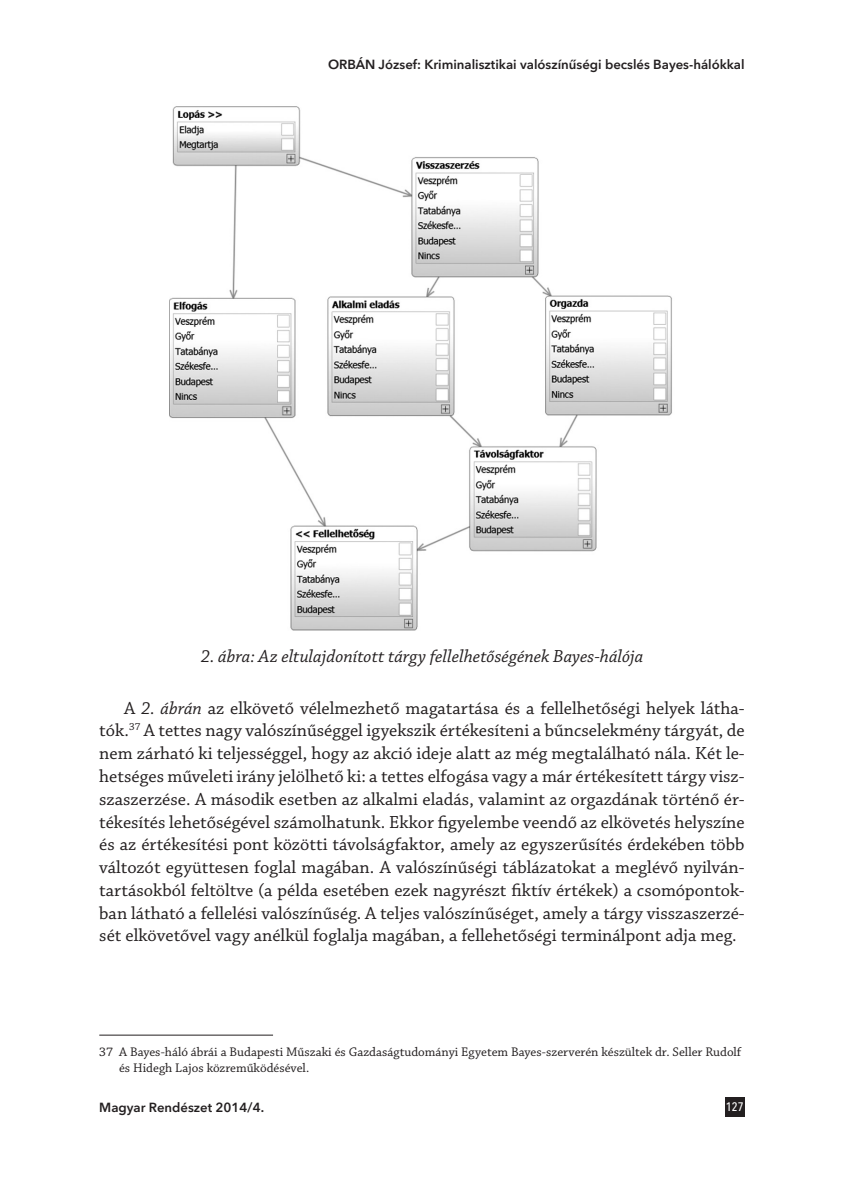
<style>
.page{position:relative;width:844px;height:1191px;background:#fff}
.page>*{position:absolute;margin:0;border:0;box-sizing:border-box;transform-origin:0 0}
.Szöveg{font:18.38px/22.8px "Chaparral Pro";color:#231f20;text-align:justify}
.képalá{font:italic 18.38px "Chaparral Pro";color:#231f20}
.lábjegyzet{font:13.12px/15.8px "Chaparral Pro";color:#231f20}
.t1{font:600 13.12px "Avenir Next LT Pro";color:#231f20}
.t2{font:500 condensed 12.25px "Avenir Next LT Pro";color:#fff}
.s1{font-style:italic}
</style>
<div class="page">
<div style="left:724px;top:1096px;width:20px;height:20px;background:#231f20"></div>
<img style="left:170px;top:106px;width:502px;height:525px">
<hr style="left:99px;top:1034px;width:174px;height:1px;background:#231f20">
<p class="t1" style="left:328px;top:57px;width:418px">ORBÁN József: Kriminalisztikai valószínűségi becslés Bayes-hálókkal</p>
<p class="képalá" style="left:201px;top:646px;width:444px">2. ábra: Az eltulajdonított tárgy fellelhetőségének Bayes-hálója</p>
<p class="Szöveg" style="left:99px;top:697px;width:646px;text-indent:25px">A <span class="s1">2. ábrán</span> az elkövető vélelmezhető magatartása és a fellelhetőségi helyek látha&shy;tók.<sup>37</sup> A tettes nagy valószínűséggel igyekszik értékesíteni a bűncselekmény tárgyát, de nem zárható ki teljességgel, hogy az akció ideje alatt az még megtalálható nála. Két le&shy;hetséges műveleti irány jelölhető ki: a tettes elfogása vagy a már értékesített tárgy vis - szaszerzése. A második esetben az alkalmi eladás, valamint az orgazdának történő ér&shy;tékesítés lehetőségével számolhatunk. Ekkor figyelembe veendő az elkövetés helyszíne és az értékesítési pont közötti távolságfaktor, amely az egyszerűsítés érdekében több változót együttesen foglal magában. A valószínűségi táblázatokat a meglévő nyilván&shy;tartásokból feltöltve (a példa esetében ezek nagyrészt fiktív értékek) a csomópontok&shy;ban látható a fellelési valószínűség. A teljes valószínűséget, amely a tárgy visszaszerzé&shy;sét elkövetővel vagy anélkül foglalja magában, a fellehetőségi terminálpont adja meg.</p>
<p class="lábjegyzet" style="left:119px;top:1044px;width:623px;text-indent:-20px">37 A Bayes-háló ábrái a Budapesti Műszaki és Gazdaságtudományi Egyetem Bayes-szerverén készültek dr. Seller Rudolf és Hidegh Lajos közreműködésével.</p>
<p class="t1" style="left:99px;top:1099px;width:166px">Magyar Rendészet 2014/4.</p>
<p class="t2" style="left:725px;top:1099px;width:19px">127</p>
</div>
